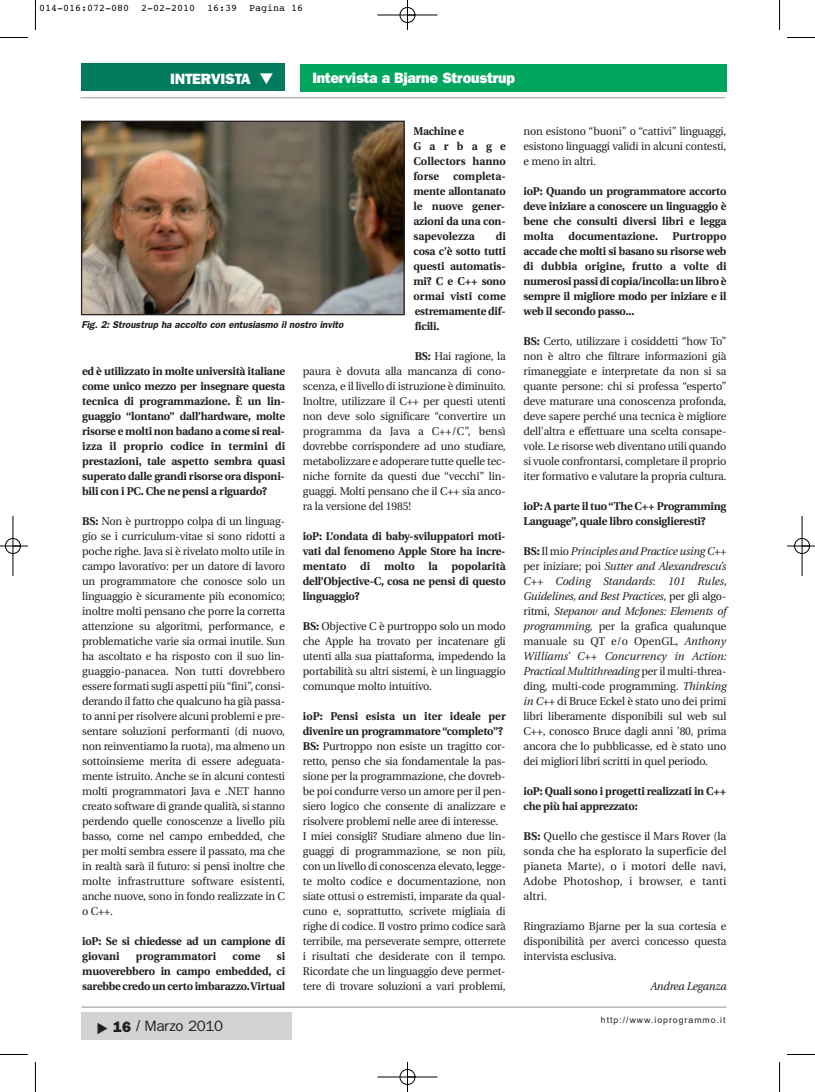
<style>
.page{position:relative;width:815px;height:1092px;background:#fff}
.page>*{position:absolute;margin:0;border:0;box-sizing:border-box;transform-origin:0 0}
.t1{font:800 15px "Franklin Gothic";letter-spacing:-.02em;color:#fff}
.t2{font:15px "Franklin Gothic";letter-spacing:-.02em;color:#231f20}
.t3{font:11.25px/15px "Utopia";letter-spacing:-.015em;color:#231f20;text-align:justify}
.t4{font:700 11.25px/15px "Utopia";letter-spacing:-.015em;color:#231f20;text-align:justify}
.t5{font:700 11.25px/15px "Utopia";letter-spacing:.005em;color:#231f20}
.t6{font:italic 11.25px "Utopia";letter-spacing:-.015em;color:#231f20}
.t7{font:italic 600 10px "Franklin Gothic";color:#231f20}
.t8{font:10px "Courier";color:#000}
.t9{font:8.75px "Arial";letter-spacing:.11em;color:#231f20}
.s1{font-family:"Monotype Sorts";font-weight:400}
.s2{font-weight:700}
.s3{font-family:"Tech Grapha"}
.s4{font-weight:800}
.s5{font-family:"Arial"}
.s6{font-style:italic}
</style>
<div class="page">
<div style="left:81px;top:63px;width:204px;height:27px;background:#007b5d"></div>
<div style="left:81px;top:1013px;width:211px;height:27px;background:#d1d3d4"></div>
<div style="left:300px;top:64px;width:426px;height:27px;background:#00a65e"></div>
<hr style="left:80px;top:97px;width:645px;height:1px;background:#939598">
<hr style="left:81px;top:1007px;width:645px;height:1px;background:#939598">
<img style="left:83px;top:123px;width:320px;height:190px">
<div style="left:81px;top:121px;width:324px;height:194px;border:1px solid #231f20"></div>
<hr style="left:35px;top:0;width:1px;height:30px;background:#000">
<svg style="left:0;top:37px;width:28px;height:1px"></svg>
<hr style="left:779px;top:0;width:1px;height:30px;background:#000">
<svg style="left:787px;top:37px;width:28px;height:1px"></svg>
<hr style="left:35px;top:1062px;width:1px;height:30px;background:#000">
<svg style="left:0;top:1054px;width:28px;height:1px"></svg>
<hr style="left:779px;top:1062px;width:1px;height:30px;background:#000">
<svg style="left:787px;top:1054px;width:28px;height:1px"></svg>
<hr style="left:377px;top:15px;width:60px;height:1px;background:#000">
<hr style="left:377px;top:1077px;width:60px;height:1px;background:#000">
<hr style="left:13px;top:516px;width:1px;height:60px;background:#000">
<hr style="left:802px;top:516px;width:1px;height:60px;background:#000">
<hr style="left:407px;top:0;width:1px;height:30px;background:#000">
<hr style="left:407px;top:1062px;width:1px;height:30px;background:#000">
<svg style="left:0;top:546px;width:28px;height:1px"></svg>
<svg style="left:787px;top:546px;width:28px;height:1px"></svg>
<div style="left:400px;top:7px;width:15px;height:16px;border:1px solid #000;border-radius:50%"></div>
<div style="left:400px;top:1069px;width:15px;height:16px;border:1px solid #000;border-radius:50%"></div>
<div style="left:5px;top:538px;width:16px;height:16px;border:1px solid #000;border-radius:50%"></div>
<div style="left:794px;top:538px;width:16px;height:16px;border:1px solid #000;border-radius:50%"></div>
<p class="t8" style="left:39px;top:4px;width:266px">014-016:072-080 2-02-2010 16:39 Pagina 16</p>
<h1 class="t1" style="left:170px;top:73px;width:104px">INTERVISTA <span class="s1">▼</span></h1>
<h1 class="t1" style="left:312px;top:72px;width:204px">Intervista a Bjarne Stroustrup</h1>
<p class="t5" style="left:413px;top:124px;width:94px">Machine e<br>Garbage<br>Collectors hanno forse completa&shy;mente allontanato le nuove gener&shy;azioni da una con&shy;sapevolezza</p>
<p class="t4" style="left:413px;top:229px;width:94px;text-indent:82px">di cosa c’è sotto tutti questi automatis&shy;mi? C e C++ sono ormai visti come estremamente dif&shy;ficili.</p>
<p class="t3" style="left:303px;top:349px;width:204px;text-indent:112px"><span class="s2">BS:</span> Hai ragione, la paura è dovuta alla mancanza di cono&shy;scenza, e il livello di istruzione è diminuito.<br>Inoltre, utilizzare il C++ per questi utenti non deve solo significare “convertire un programma da Java a C++/C”, bensì dovrebbe corrispondere ad uno studiare, metabolizzare e adoperare tutte quelle tec&shy;niche fornite da questi due “vecchi” lin&shy;guaggi. Molti pensano che il C++ sia anco&shy;ra la versione del 1985!</p>
<p class="t4" style="left:303px;top:529px;width:204px">ioP: L’ondata di baby-sviluppatori moti&shy;vati dal fenomeno Apple Store ha incre&shy;mentato di molto la popolarità dell’Objective-C, cosa ne pensi di questo linguaggio?</p>
<p class="t3" style="left:303px;top:619px;width:204px"><span class="s2">BS:</span> Objective C è purtroppo solo un modo che Apple ha trovato per incatenare gli utenti alla sua piattaforma, impedendo la portabilità su altri sistemi, è un linguaggio comunque molto intuitivo.</p>
<p class="t3" style="left:303px;top:709px;width:205px;text-align:left"><span class="s2">ioP: Pensi esista un iter ideale per divenire un programmatore “completo”?<br>BS:</span> Purtroppo non esiste un tragitto cor&shy;retto, penso che sia fondamentale la pas&shy;sione per la programmazione, che dovreb&shy;be poi condurre verso un amore per il pen&shy;siero logico che consente di analizzare e risolvere problemi nelle aree di interesse.<br>I miei consigli? Studiare almeno due lin&shy;guaggi di programmazione, se non più, con un livello di conoscenza elevato, legge&shy;te molto codice e documentazione, non siate ottusi o estremisti, imparate da qual&shy;cuno e, soprattutto, scrivete migliaia di righe di codice. Il vostro primo codice sarà terribile, ma perseverate sempre, otterrete i risultati che desiderate con il tempo.<br>Ricordate che un linguaggio deve permet&shy;tere di trovare soluzioni a vari problemi,</p>
<p class="t7" style="left:82px;top:322px;width:265px">Fig. 2: Stroustrup ha accolto con entusiasmo il nostro invito</p>
<p class="t4" style="left:82px;top:364px;width:204px">ed è utilizzato in molte università italiane come unico mezzo per insegnare questa tecnica di programmazione. È un lin&shy;guaggio “lontano” dall’hardware, molte risorse e molti non badano a come si real&shy;izza il proprio codice in termini di prestazioni, tale aspetto sembra quasi superato dalle grandi risorse ora disponi&shy;bili con i PC. Che ne pensi a riguardo?</p>
<p class="t3" style="left:82px;top:514px;width:204px"><span class="s2">BS:</span> Non è purtroppo colpa di un linguag&shy;gio se i curriculum-vitae si sono ridotti a poche righe. Java si è rivelato molto utile in campo lavorativo: per un datore di lavoro un programmatore che conosce solo un linguaggio è sicuramente più economico; inoltre molti pensano che porre la corretta attenzione su algoritmi, performance, e problematiche varie sia ormai inutile. Sun ha ascoltato e ha risposto con il suo lin&shy;guaggio-panacea. Non tutti dovrebbero essere formati sugli aspetti più “fini”, consi&shy;derando il fatto che qualcuno ha già passa&shy;to anni per risolvere alcuni problemi e pre&shy;sentare soluzioni performanti (di nuovo, non reinventiamo la ruota), ma almeno un sottoinsieme merita di essere adeguata&shy;mente istruito. Anche se in alcuni contesti molti programmatori Java e .NET hanno creato software di grande qualità, si stanno perdendo quelle conoscenze a livello più basso, come nel campo embedded, che per molti sembra essere il passato, ma che in realtà sarà il futuro: si pensi inoltre che molte infrastrutture software esistenti, anche nuove, sono in fondo realizzate in C o C++.</p>
<p class="t4" style="left:82px;top:934px;width:204px">ioP: Se si chiedesse ad un campione di giovani</p>
<p class="t4" style="left:82px;top:949px;width:204px;text-indent:195px">si muoverebbero in campo embedded, ci sarebbe credo un certo imbarazzo. Virtual</p>
<p class="t5" style="left:136px;top:949px;width:82px">programmatori</p>
<p class="t4" style="left:233px;top:949px;width:29px">come</p>
<h1 class="t2" style="left:94px;top:1020px;width:131px"><span class="s3">G</span> <span class="s4">16</span> <span class="s5">/</span> Marzo 2010</h1>
<p class="t3" style="left:523px;top:124px;width:204px">non esistono “buoni” o “cattivi” linguaggi, esistono linguaggi validi in alcuni contesti, e meno in altri.</p>
<p class="t4" style="left:523px;top:184px;width:204px">ioP: Quando un programmatore accorto deve iniziare a conoscere un linguaggio è bene che consulti diversi libri e legga molta</p>
<p class="t5" style="left:568px;top:229px;width:91px">documentazione.</p>
<p class="t4" style="left:523px;top:229px;width:204px;text-indent:149px">Purtroppo accade che molti si basano su risorse web di dubbia origine, frutto a volte di numerosi passi di copia/incolla: un libro è sempre il migliore modo per iniziare e il web il secondo passo...</p>
<p class="t3" style="left:523px;top:334px;width:204px"><span class="s2">BS:</span> Certo, utilizzare i cosiddetti “how To” non è altro che filtrare informazioni già rimaneggiate e interpretate da non si sa quante persone: chi si professa “esperto” deve maturare una conoscenza profonda, deve sapere perché una tecnica è migliore dell’altra e effettuare una scelta consape&shy;vole. Le risorse web diventano utili quando si vuole confrontarsi, completare il proprio iter formativo e valutare la propria cultura.</p>
<p class="t4" style="left:523px;top:499px;width:204px">ioP: A parte il tuo “The C++ Programming<br>Language”, quale libro consiglieresti?</p>
<p class="t3" style="left:523px;top:544px;width:205px"><span class="s2">BS:</span> Il mio <span class="s6">Principles and Practice using C++ </span>per iniziare; poi <span class="s6">Sutter and Alexandrescu’s C++ Coding Standards</span>: <span class="s6">101 Rules, Guidelines, and Best Practices</span>, per gli algo&shy;ritmi, <span class="s6">Stepanov and McJones: Elements of programming</span>, per la grafica qualunque manuale su QT e/o OpenGL, <span class="s6">Anthony Williams’ C++ Concurrency in Action:<br>Practical Multithreading</span> per il multi-threa&shy;ding, multi-code programming. <span class="s6">Thinking in C++</span> di Bruce Eckel è stato uno dei primi libri liberamente disponibili sul web sul C++, conosco Bruce dagli anni ’80, prima ancora che lo pubblicasse, ed è stato uno dei migliori libri scritti in quel periodo.</p>
<p class="t4" style="left:523px;top:784px;width:204px">ioP: Quali sono i progetti realizzati in C++ che più hai apprezzato:</p>
<p class="t3" style="left:523px;top:829px;width:204px"><span class="s2">BS:</span> Quello che gestisce il Mars Rover (la sonda che ha esplorato la superficie del pianeta Marte), o i motori delle navi, Adobe Photoshop, i browser, e tanti altri.</p>
<p class="t3" style="left:523px;top:919px;width:204px">Ringraziamo Bjarne per la sua cortesia e disponibilità per averci concesso questa intervista esclusiva.</p>
<p class="t6" style="left:650px;top:981px;width:77px">Andrea Leganza</p>
<p class="t9" style="left:601px;top:1015px;width:126px">http://www.ioprogrammo.it</p>
</div>
